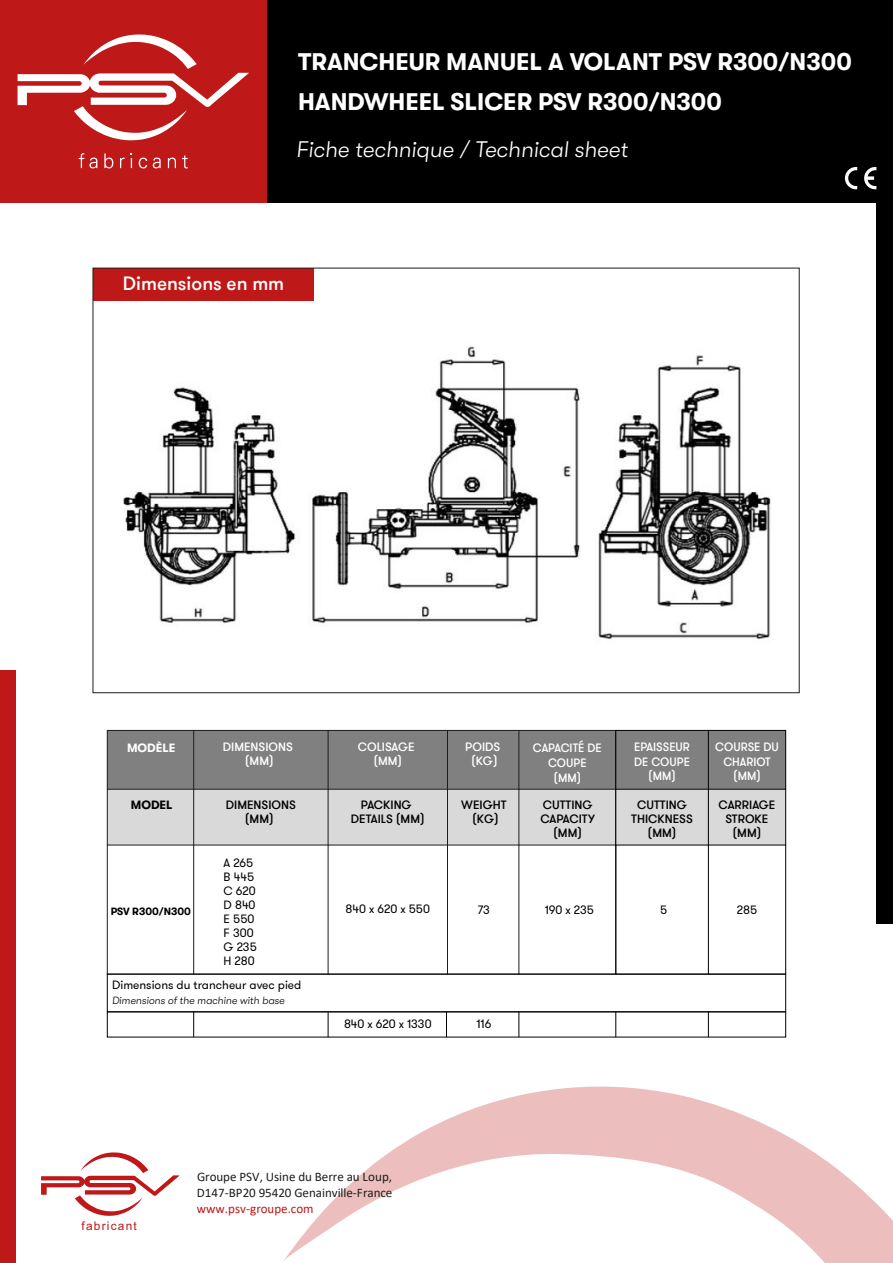
<style>
.page{position:relative;width:893px;height:1263px;background:#fff}
.page>*{position:absolute;margin:0;border:0;box-sizing:border-box;transform-origin:0 0}
.t1{font:700 24px/40.3px "GT Walsheim";color:#fff}
.t2{font:italic 300 22.5px "GT Walsheim Pro";color:#fff}
.t3{font:500 19.05px "GT Walsheim Pro";color:#fff}
.t4{font:13.05px/15.8px "Calibri";letter-spacing:-.005em;color:#1d1d1b}
.t5{font:13.05px "Calibri";color:#bf1818}
.t6{font:12px/14.1px "GT Walsheim Pro";color:#000}
.t7{font:500 12px/14.1px "GT Walsheim Pro";color:#000;text-align:center}
.t8{font:500 12px/14.7px "GT Walsheim Pro";color:#fff;text-align:center;scale:.96 1}
.t9{font:500 12px/14.1px "GT Walsheim Pro";color:#fff;text-align:center}
.t10{font:700 12px "GT Walsheim";color:#fff}
.t11{font:700 12px "GT Walsheim";color:#000}
.t12{font:11.85px "Bokonique";letter-spacing:.1em;color:#bf1818}
.t13{font:italic 300 10.5px "GT Walsheim Pro";color:#000}
.t14{font:700 10.5px "GT Walsheim";color:#000}
</style>
<div class="page">
<svg style="left:284px;top:1086px;width:609px;height:177px"></svg>
<div style="left:876px;top:199px;width:17px;height:725px;background:#000"></div>
<svg style="left:41px;top:1152px;width:139px;height:64px"></svg>
<div style="left:267px;top:0;width:626px;height:203px;background:#000"></div>
<div style="left:0;top:0;width:267px;height:203px;background:#bf1818"></div>
<svg style="left:18px;top:34px;width:231px;height:106px"></svg>
<svg style="left:104px;top:153px;width:10px;height:16px"></svg>
<svg style="left:153px;top:157px;width:8px;height:12px"></svg>
<svg style="left:168px;top:157px;width:8px;height:11px"></svg>
<svg style="left:139px;top:157px;width:8px;height:12px"></svg>
<svg style="left:79px;top:153px;width:18px;height:16px"></svg>
<svg style="left:182px;top:155px;width:6px;height:14px"></svg>
<svg style="left:120px;top:157px;width:5px;height:11px"></svg>
<svg style="left:131px;top:153px;width:1px;height:15px"></svg>
<div style="left:0;top:670px;width:16px;height:593px;background:#bf1818"></div>
<div style="left:93px;top:268px;width:221px;height:33px;background:#bf1818"></div>
<div style="left:519px;top:789px;width:97px;height:56px;background:#d9d9d9"></div>
<div style="left:519px;top:730px;width:97px;height:59px;background:#808080"></div>
<div style="left:519px;top:730px;width:97px;height:60px;border:1px solid #1d1d1b"></div>
<svg style="left:107px;top:730px;width:413px;height:115px;background:#a6a6a6"></svg>
<div style="left:519px;top:789px;width:97px;height:56px;border:1px solid #1d1d1b"></div>
<div style="left:107px;top:845px;width:87px;height:129px;border:1px solid #1d1d1b"></div>
<div style="left:447px;top:845px;width:72px;height:129px;border:1px solid #1d1d1b"></div>
<div style="left:708px;top:789px;width:78px;height:56px;background:#d9d9d9"></div>
<div style="left:708px;top:730px;width:78px;height:59px;background:#808080"></div>
<div style="left:616px;top:789px;width:92px;height:56px;background:#d9d9d9"></div>
<div style="left:616px;top:730px;width:92px;height:59px;background:#808080"></div>
<hr style="left:615px;top:789px;width:1px;height:56px;background:#000">
<div style="left:615px;top:730px;width:94px;height:60px;border:1px solid #000"></div>
<div style="left:615px;top:845px;width:94px;height:129px;border:1px solid #000"></div>
<div style="left:708px;top:730px;width:78px;height:60px;border:1px solid #000"></div>
<div style="left:708px;top:789px;width:78px;height:56px;border:1px solid #000"></div>
<div style="left:708px;top:845px;width:78px;height:129px;border:1px solid #000"></div>
<img style="left:123px;top:346px;width:648px;height:294px">
<div style="left:107px;top:974px;width:679px;height:38px;border:1px solid #000"></div>
<div style="left:107px;top:1011px;width:679px;height:26px;border:1px solid #000"></div>
<svg style="left:193px;top:1012px;width:1px;height:25px"></svg>
<svg style="left:328px;top:1012px;width:1px;height:25px"></svg>
<svg style="left:446px;top:1012px;width:1px;height:25px"></svg>
<svg style="left:519px;top:1012px;width:1px;height:25px"></svg>
<svg style="left:615px;top:1012px;width:1px;height:25px"></svg>
<svg style="left:708px;top:1012px;width:1px;height:25px"></svg>
<svg style="left:845px;top:167px;width:31px;height:22px"></svg>
<h1 class="t1" style="left:298px;top:41px;width:555px">TRANCHEUR MANUEL A VOLANT PSV R300/N300<br>HANDWHEEL SLICER PSV R300/N300</h1>
<h2 class="t2" style="left:296px;top:136px;width:333px">Fiche technique / Technical sheet</h2>
<h3 class="t3" style="left:123px;top:271px;width:163px">Dimensions en mm</h3>
<p class="t10" style="left:127px;top:741px;width:50px">MODÈLE</p>
<p class="t9" style="left:223px;top:740px;width:72px">DIMENSIONS (MM)</p>
<p class="t9" style="left:358px;top:740px;width:58px">COLISAGE (MM)</p>
<p class="t9" style="left:465px;top:740px;width:37px">POIDS (KG)</p>
<p class="t8" style="left:533px;top:741px;width:73px">CAPACITÉ DE<br>COUPE (MM)</p>
<p class="t7" style="left:540px;top:798px;width:56px">CUTTING<br>CAPACITY (MM)</p>
<p class="t7" style="left:351px;top:798px;width:76px">PACKING<br>DETAILS (MM)</p>
<p class="t11" style="left:131px;top:798px;width:43px">MODEL</p>
<p class="t7" style="left:461px;top:798px;width:47px">WEIGHT (KG)</p>
<p class="t7" style="left:226px;top:798px;width:72px">DIMENSIONS (MM)</p>
<p class="t8" style="left:634px;top:740px;width:60px">EPAISSEUR<br>DE COUPE (MM)</p>
<p class="t8" style="left:715px;top:740px;width:68px">COURSE DU<br>CHARIOT (MM)</p>
<p class="t7" style="left:631px;top:798px;width:63px">CUTTING<br>THICKNESS (MM)</p>
<p class="t7" style="left:719px;top:798px;width:58px">CARRIAGE<br>STROKE (MM)</p>
<p class="t14" style="left:111px;top:905px;width:82px">PSV R300/N300</p>
<p class="t6" style="left:224px;top:856px;width:35px">A 265<br>B 445<br>C 620<br>D 840<br>E 550<br>F 300<br>G 235<br>H 280</p>
<p class="t6" style="left:112px;top:978px;width:191px">Dimensions du trancheur avec pied</p>
<p class="t13" style="left:112px;top:995px;width:174px">Dimensions of the machine with base</p>
<p class="t6" style="left:346px;top:902px;width:86px">840 x 620 x 550</p>
<p class="t6" style="left:344px;top:1017px;width:89px">840 x 620 x 1330</p>
<p class="t6" style="left:478px;top:902px;width:14px">73</p>
<p class="t6" style="left:476px;top:1017px;width:16px">116</p>
<p class="t6" style="left:545px;top:902px;width:51px">190 x 235</p>
<p class="t6" style="left:660px;top:902px;width:9px">5</p>
<p class="t6" style="left:737px;top:902px;width:22px">285</p>
<p class="t12" style="left:82px;top:1219px;width:57px">fabricant</p>
<p class="t4" style="left:197px;top:1168px;width:197px">Groupe PSV, Usine du Berre au Loup,<br>D147-BP20 95420 Genainville-France</p>
<p class="t5" style="left:197px;top:1199px;width:118px">www.psv-groupe.com</p>
</div>
